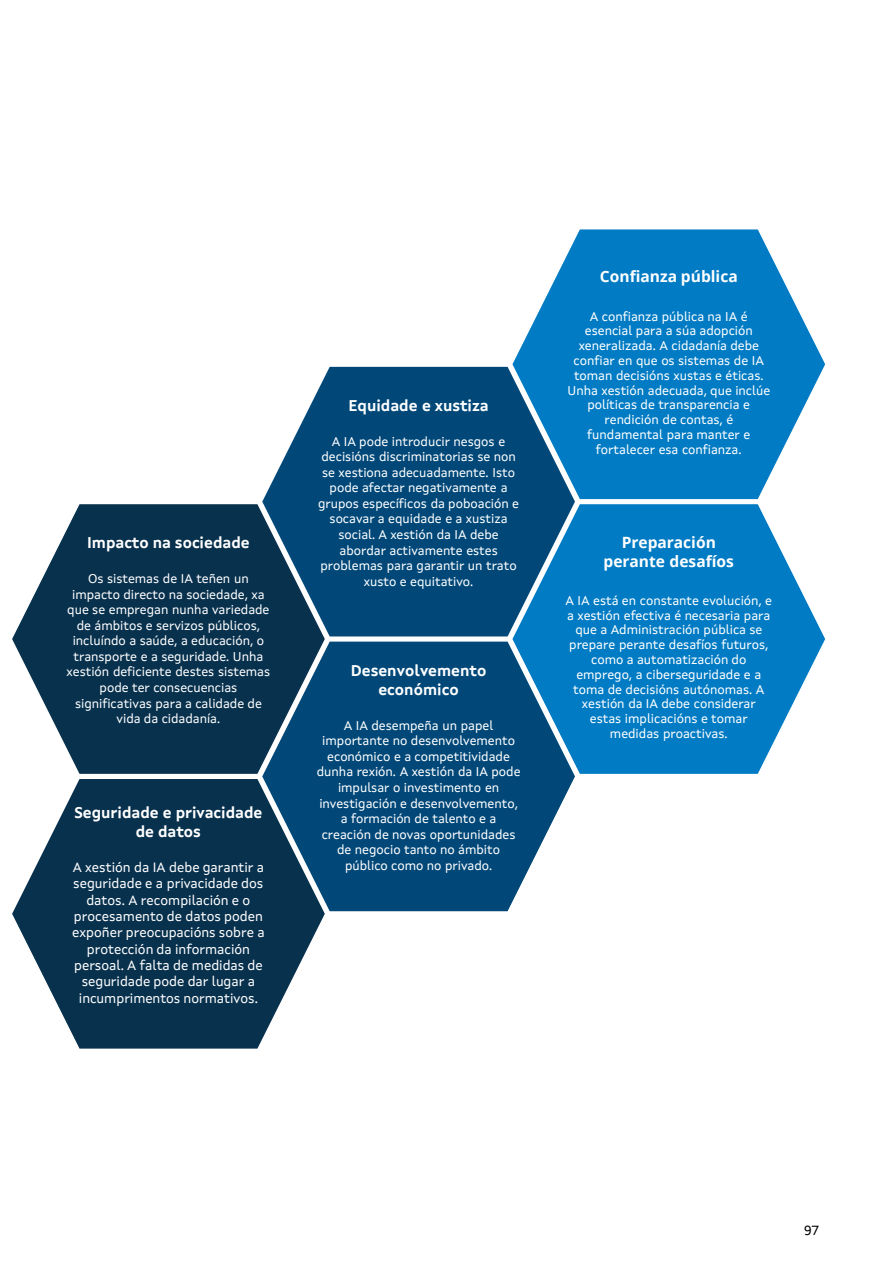
<style>
.page{position:relative;width:893px;height:1263px;background:#fff}
.page>*{position:absolute;margin:0;border:0;box-sizing:border-box;transform-origin:0 0}
.t1{font:700 15.6px/18.6px "Xunta Sans";color:#fff;text-align:center}
.t2{font:700 15.6px/18.6px "Open Sans";color:#fff;text-align:center}
.t3{font:13.65px/16.4px "Xunta Sans";color:#fff;text-align:center}
.t4{font:13.5px "Xunta Sans";color:#000}
.t5{font:12.9px/15.6px "Xunta Sans";color:#fff;text-align:center}
</style>
<div class="page">
<svg style="left:262px;top:367px;width:313px;height:269px;fill:#014879"></svg>
<svg style="left:12px;top:504px;width:313px;height:270px;fill:#08314e"></svg>
<svg style="left:512px;top:229px;width:313px;height:270px;fill:#007bc4"></svg>
<svg style="left:262px;top:642px;width:313px;height:269px;fill:#014879"></svg>
<svg style="left:12px;top:779px;width:313px;height:269px;fill:#08314e"></svg>
<svg style="left:512px;top:504px;width:313px;height:270px;fill:#007bc4"></svg>
<p class="t1" style="left:87px;top:533px;width:164px">Impacto na sociedade</p>
<p class="t5" style="left:67px;top:571px;width:205px">Os sistemas de IA teñen un impacto directo na sociedade, xa que se empregan nunha variedade de ámbitos e servizos públicos, incluíndo a saúde, a educación, o transporte e a seguridade. Unha xestión deficiente destes sistemas pode ter consecuencias significativas para a calidade de vida da cidadanía.</p>
<p class="t1" style="left:74px;top:803px;width:190px">Seguridade e privacidade de datos</p>
<p class="t3" style="left:72px;top:859px;width:194px">A xestión da IA debe garantir a seguridade e a privacidade dos datos. A recompilación e o procesamento de datos poden expoñer preocupacións sobre a protección da información persoal. A falta de medidas de seguridade pode dar lugar a incumprimentos normativos.</p>
<p class="t1" style="left:349px;top:396px;width:142px">Equidade e xustiza</p>
<p class="t5" style="left:318px;top:433px;width:203px">A IA pode introducir nesgos e decisións discriminatorias se non se xestiona adecuadamente. Isto pode afectar negativamente a grupos específicos da poboación e socavar a equidade e a xustiza social. A xestión da IA debe abordar activamente estes problemas para garantir un trato xusto e equitativo.</p>
<p class="t1" style="left:351px;top:661px;width:137px">Desenvolvemento económico</p>
<p class="t5" style="left:317px;top:717px;width:205px">A IA desempeña un papel importante no desenvolvemento económico e a competitividade dunha rexión. A xestión da IA pode impulsar o investimento en investigación e desenvolvemento, a formación de talento e a creación de novas oportunidades de negocio tanto no ámbito público como no privado.</p>
<p class="t2" style="left:600px;top:267px;width:139px">Confianza pública</p>
<p class="t5" style="left:567px;top:309px;width:204px;line-height:14.9px">A confianza pública na IA é esencial para a súa adopción xeneralizada. A cidadanía debe confiar en que os sistemas de IA toman decisións xustas e éticas.<br>Unha xestión adecuada, que inclúe políticas de transparencia e rendición de contas, é fundamental para manter e fortalecer esa confianza.</p>
<p class="t2" style="left:604px;top:532px;width:132px">Preparación perante desafíos</p>
<p class="t5" style="left:566px;top:593px;width:208px;line-height:14.9px">A IA está en constante evolución, e a xestión efectiva é necesaria para que a Administración pública se prepare perante desafíos futuros, como a automatización do emprego, a ciberseguridade e a toma de decisións autónomas. A xestión da IA debe considerar estas implicacións e tomar medidas proactivas.</p>
<p class="t4" style="left:804px;top:1222px;width:16px">97</p>
</div>
